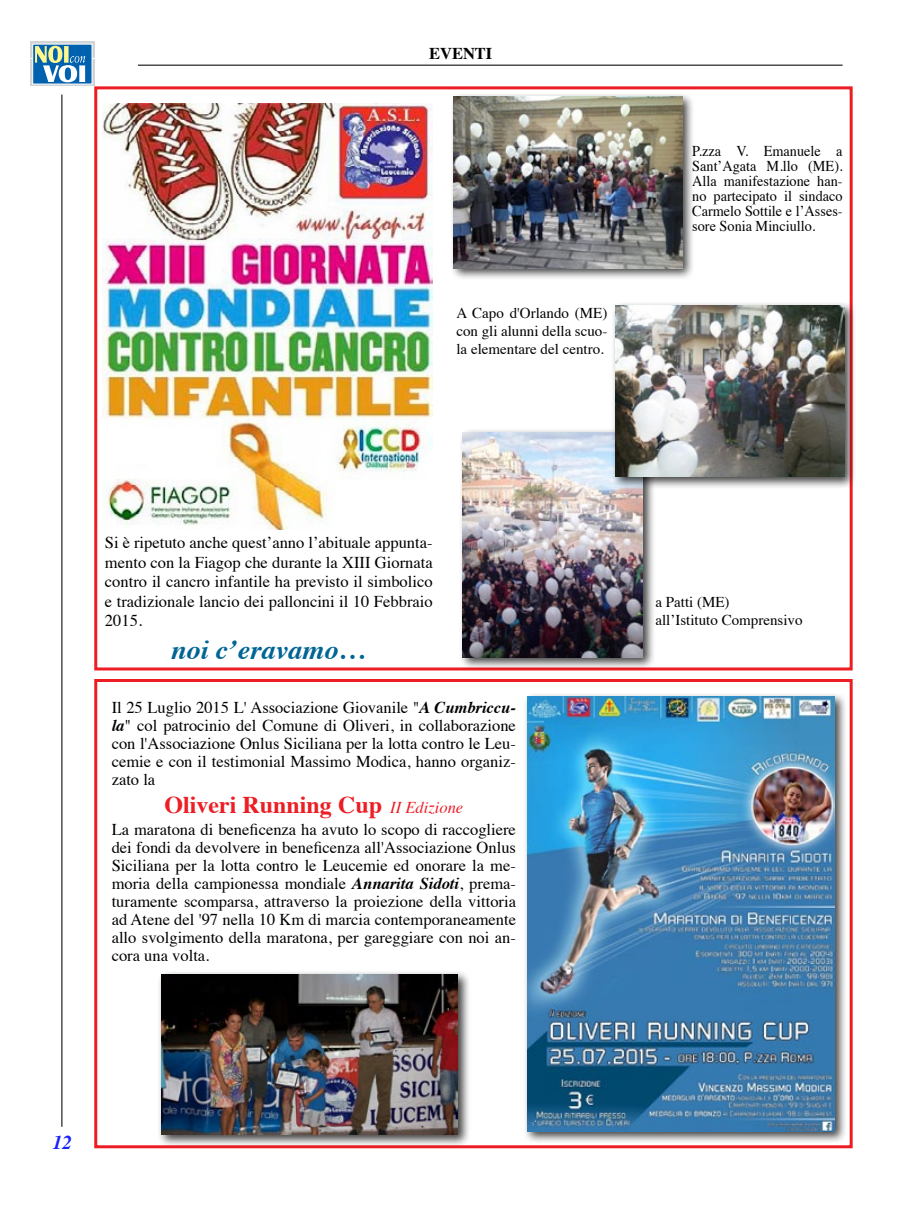
<style>
.page{position:relative;width:915px;height:1212px;background:#fff}
.page>*{position:absolute;margin:0;border:0;box-sizing:border-box;transform-origin:0 0}
.t1{font:italic 700 27px "Times";color:#006594;scale:1.05 1}
.t2{font:700 24px "Times";color:#ed1d24}
.t3{font:italic 700 19.5px "Times";color:#1922fb}
.t4{font:16.5px/18px "Times";color:#000;text-align:justify}
.t5{font:700 16.5px "Times";color:#000}
.t6{font:15px/15px "Times";color:#000;text-align:justify;scale:.95 1}
.t7{font:15px/18px "Times";color:#000;text-align:justify}
.s1{font-weight:700;font-style:italic}
.s2{font-weight:400;font-style:italic;font-size:16.5px}
</style>
<div class="page">
<div style="left:94px;top:679px;width:758px;height:469px;border:3px solid #ed1d24"></div>
<div style="left:94px;top:86px;width:758px;height:584px;border:3px solid #ed1d24"></div>
<hr style="left:61px;top:95px;width:1px;height:1032px;background:#000">
<svg style="left:30px;top:42px;width:64px;height:16px"></svg>
<div style="left:30px;top:60px;width:64px;height:26px;background:linear-gradient(to right,#e5e9eb,#e5e8e9)"></div>
<div style="left:33px;top:44px;width:59px;height:40px;background:#0061af"></div>
<svg style="left:35px;top:46px;width:50px;height:36px"></svg>
<hr style="left:138px;top:65px;width:704px;height:1px;background:#000">
<img style="left:103px;top:103px;width:329px;height:426px">
<div style="left:449px;top:92px;width:246px;height:188px;background:#000;opacity:.75"></div>
<img style="left:454px;top:97px;width:228px;height:171px">
<div style="left:458px;top:428px;width:197px;height:242px;background:#000;opacity:.75"></div>
<img style="left:462px;top:433px;width:180px;height:225px">
<div style="left:611px;top:301px;width:245px;height:187px;background:#000;opacity:.75"></div>
<img style="left:615px;top:305px;width:229px;height:171px">
<div style="left:523px;top:692px;width:324px;height:451px;background:#000;opacity:.75"></div>
<img style="left:527px;top:697px;width:307px;height:434px">
<div style="left:157px;top:970px;width:313px;height:176px;background:#000;opacity:.75"></div>
<img style="left:161px;top:974px;width:297px;height:160px">
<p class="t5" style="left:429px;top:37px;width:65px">EVENTI</p>
<p class="t7" style="left:456px;top:303px;width:152px">A Capo d'Orlando (ME) con gli alunni della scuo&shy;la elementare del centro.</p>
<p class="t6" style="left:692px;top:142px;width:160px">P.zza V. Emanuele a Sant’Agata M.llo (ME).<br>Alla manifestazione han&shy;no partecipato il sindaco Carmelo Sottile e l’Asses&shy;sore Sonia Minciullo.</p>
<p class="t4" style="left:105px;top:531px;width:329px;line-height:19.5px">Si è ripetuto anche quest’anno l’abituale appunta&shy;mento con la Fiagop che durante la XIII Giornata contro il cancro infantile ha previsto il simbolico e tradizionale lancio dei palloncini il 10 Febbraio 2015.</p>
<h1 class="t1" style="left:171px;top:625px;width:188px">noi c’eravamo…</h1>
<p class="t4" style="left:112px;top:697px;width:405px">Il 25 Luglio 2015 L' Associazione Giovanile "<span class="s1">A Cumbriccu&shy;la</span>" col patrocinio del Comune di Oliveri, in collaborazione con l'Associazione Onlus Siciliana per la lotta contro le Leu&shy;cemie e con il testimonial Massimo Modica, hanno organiz&shy;zato la</p>
<h2 class="t2" style="left:164px;top:782px;width:300px">Oliveri Running Cup <span class="s2">II Edizione</span></h2>
<p class="t4" style="left:112px;top:818px;width:405px">La maratona di beneficenza ha avuto lo scopo di raccogliere dei fondi da devolvere in beneficenza all'Associazione Onlus Siciliana per la lotta contro le Leucemie ed onorare la me&shy;moria della campionessa mondiale <span class="s1">Annarita Sidoti</span>, prema&shy;turamente scomparsa, attraverso la proiezione della vittoria ad Atene del '97 nella 10 Km di marcia contemporaneamente allo svolgimento della maratona, per gareggiare con noi an&shy;cora una volta.</p>
<p class="t3" style="left:53px;top:1124px;width:21px">12</p>
<p class="t7" style="left:655px;top:591px;width:149px">a Patti (ME)<br>all’Istituto Comprensivo</p>
</div>
